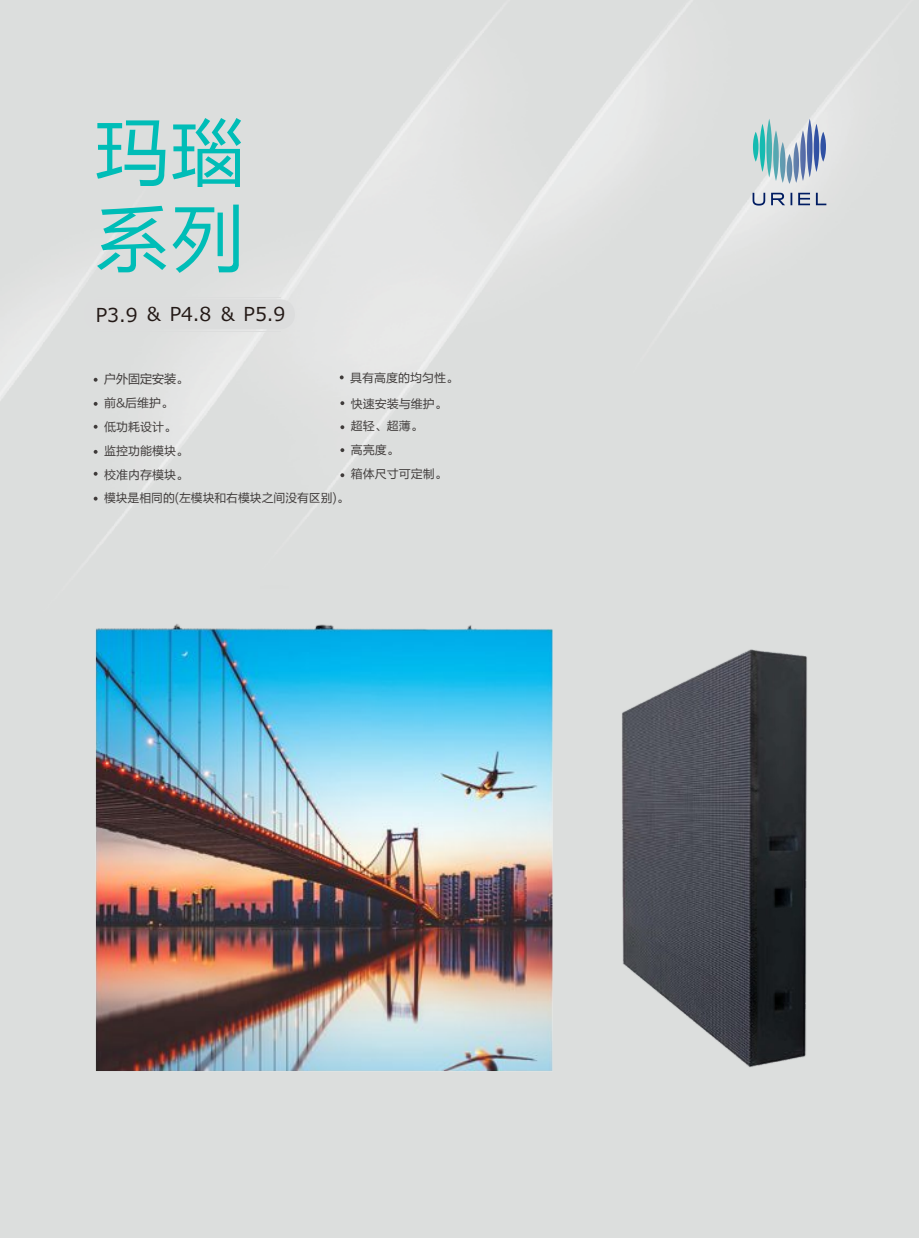
<style>
.page{position:relative;width:919px;height:1238px;background:#fff}
.page>*{position:absolute;margin:0;border:0;box-sizing:border-box;transform-origin:0 0}
.t1{font:75.3px/86.2px "FZLTHJW GB1 0";color:#00bdb7}
.t2{font:19.05px "Meiryo UI";color:#231916}
.t3{font:12px/24px "FZLTHK GBK1 0";color:#3f3b3a}
.t4{font:12px "FZLTH GB1 4";color:#3f3b3a}
</style>
<div class="page">
<img style="left:0;top:0;width:918px;height:1237px">
<svg style="left:752px;top:119px;width:73px;height:65px;background:#a3c0cd"></svg>
<svg style="left:752px;top:193px;width:74px;height:12px"></svg>
<svg style="left:94px;top:378px;width:4px;height:4px"></svg>
<svg style="left:94px;top:402px;width:4px;height:4px"></svg>
<svg style="left:94px;top:425px;width:4px;height:3px"></svg>
<svg style="left:94px;top:450px;width:4px;height:4px"></svg>
<div style="left:84px;top:299px;width:211px;height:30px;background:#dcdddd"></div>
<hr style="left:97px;top:297px;width:183px;height:1px;background:#dcdddd">
<hr style="left:97px;top:331px;width:183px;height:1px;background:#dcdddd">
<svg style="left:94px;top:472px;width:4px;height:3px"></svg>
<img style="left:238px;top:483px;width:680px;height:754px">
<svg style="left:94px;top:496px;width:4px;height:4px"></svg>
<svg style="left:340px;top:375px;width:3px;height:4px"></svg>
<svg style="left:340px;top:401px;width:4px;height:4px"></svg>
<svg style="left:340px;top:425px;width:4px;height:4px"></svg>
<svg style="left:340px;top:448px;width:4px;height:4px"></svg>
<svg style="left:340px;top:473px;width:4px;height:4px"></svg>
<img style="left:10px;top:532px;width:666px;height:643px">
<h1 class="t1" style="left:95px;top:111px;width:152px">玛瑙系列</h1>
<h2 class="t2" style="left:96px;top:304px;width:191px">P3.9 ＆ P4.8 ＆ P5.9</h2>
<p class="t4" style="left:104px;top:372px;width:85px">户外固定安装。</p>
<p class="t3" style="left:104px;top:391px;width:85px">前&amp;后维护。低功耗设计。监控功能模块。</p>
<p class="t3" style="left:104px;top:463px;width:246px;line-height:23px">校准内存模块。<br>模块是相同的(左模块和右模块之间没有区别)。</p>
<p class="t3" style="left:350px;top:365px;width:109px;line-height:26px">具有高度的均匀性。快速安装与维护。</p>
<p class="t3" style="left:351px;top:414px;width:98px">超轻、超薄。<br>高亮度。<br>箱体尺寸可定制。</p>
</div>
